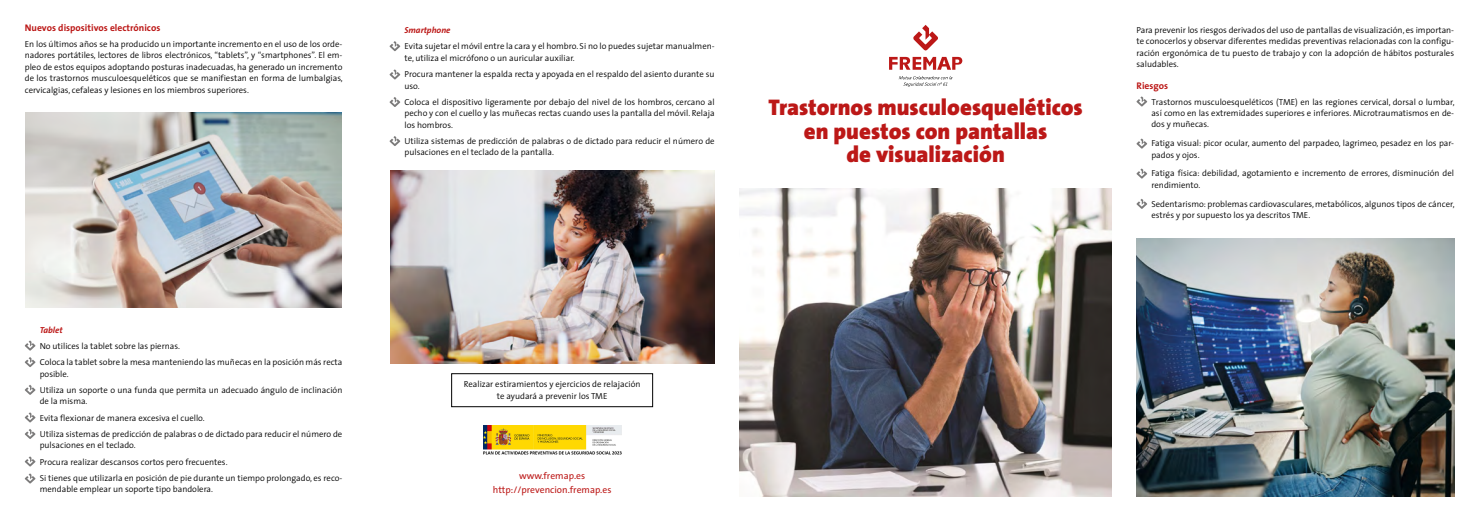
<style>
.page{position:relative;width:1479px;height:521px;background:#fff}
.page>*{position:absolute;margin:0;border:0;box-sizing:border-box;transform-origin:0 0}
.t1{font:900 22.75px/23.6px "The Sans";color:#bc1817;text-align:center}
.t2{font:9.62px/14px "The Sans";color:#bc1817;text-align:center}
.t3{font:700 9.62px "The Sans";color:#bc1817}
.t4{font:300 8.75px/11.4px "The Sans";color:#000}
.t5{font:italic 700 8.75px "The Sans";color:#bc1817}
</style>
<div class="page">
<img style="left:483px;top:426px;width:138px;height:28px">
<svg style="left:898px;top:76px;width:54px;height:11px"></svg>
<svg style="left:913px;top:25px;width:25px;height:26px"></svg>
<svg style="left:889px;top:57px;width:73px;height:13px"></svg>
<img style="left:739px;top:189px;width:372px;height:307px">
<svg style="left:1136px;top:96px;width:11px;height:11px"></svg>
<svg style="left:1136px;top:138px;width:11px;height:11px"></svg>
<svg style="left:1136px;top:168px;width:11px;height:11px"></svg>
<svg style="left:1136px;top:199px;width:11px;height:10px"></svg>
<img style="left:1136px;top:238px;width:317px;height:258px">
<svg style="left:25px;top:385px;width:11px;height:10px"></svg>
<svg style="left:25px;top:357px;width:11px;height:10px"></svg>
<svg style="left:25px;top:340px;width:11px;height:11px"></svg>
<svg style="left:25px;top:412px;width:11px;height:10px"></svg>
<svg style="left:25px;top:429px;width:11px;height:10px"></svg>
<svg style="left:25px;top:456px;width:11px;height:10px"></svg>
<svg style="left:25px;top:473px;width:11px;height:10px"></svg>
<div style="left:451px;top:373px;width:202px;height:34px;border:1px solid #000"></div>
<svg style="left:389px;top:97px;width:11px;height:10px"></svg>
<svg style="left:389px;top:69px;width:11px;height:11px"></svg>
<svg style="left:389px;top:41px;width:11px;height:10px"></svg>
<svg style="left:389px;top:136px;width:11px;height:10px"></svg>
<img style="left:26px;top:112px;width:315px;height:195px">
<img style="left:390px;top:170px;width:324px;height:194px">
<p class="t3" style="left:25px;top:20px;width:137px">Nuevos dispositivos electrónicos</p>
<p class="t4" style="left:25px;top:38px;width:319px;text-align:justify">En los últimos años se ha producido un importante incremento en el uso de los orde&shy;nadores portátiles, lectores de libros electrónicos, “tablets”, y “smartphones”. El em&shy;pleo de estos equipos adoptando posturas inadecuadas, ha generado un incremento de los trastornos musculoesqueléticos que se manifiestan en forma de lumbalgias, cervicalgias, cefaleas y lesiones en los miembros superiores.</p>
<p class="t5" style="left:40px;top:322px;width:24px">Tablet</p>
<p class="t4" style="left:40px;top:337px;width:304px;line-height:16.4px">No utilices la tablet sobre las piernas.<br>Coloca la tablet sobre la mesa manteniendo las muñecas en la posición más recta</p>
<p class="t4" style="left:40px;top:365px;width:304px;line-height:16.4px">posible.<br>Utiliza un soporte o una funda que permita un adecuado ángulo de inclinación</p>
<p class="t4" style="left:40px;top:393px;width:304px;line-height:16.4px">de la misma.<br>Evita flexionar de manera excesiva el cuello.<br>Utiliza sistemas de predicción de palabras o de dictado para reducir el número de</p>
<p class="t4" style="left:40px;top:437px;width:304px;line-height:16.4px">pulsaciones en el teclado.<br>Procura realizar descansos cortos pero frecuentes.<br>Si tienes que utilizarla en posición de pie durante un tiempo prolongado, es reco-</p>
<p class="t4" style="left:40px;top:483px;width:175px">mendable emplear un soporte tipo bandolera.</p>
<p class="t5" style="left:404px;top:23px;width:48px">Smartphone</p>
<p class="t4" style="left:404px;top:41px;width:312px">Evita sujetar el móvil entre la cara y el hombro. Si no lo puedes sujetar manualmen&shy;te, utiliza el micrófono o un auricular auxiliar.</p>
<p class="t4" style="left:404px;top:68px;width:312px">Procura mantener la espalda recta y apoyada en el respaldo del asiento durante su uso.</p>
<p class="t4" style="left:404px;top:96px;width:312px;text-align:justify">Coloca el dispositivo ligeramente por debajo del nivel de los hombros, cercano al pecho y con el cuello y las muñecas rectas cuando uses la pantalla del móvil. Relaja los hombros.</p>
<p class="t4" style="left:404px;top:135px;width:312px">Utiliza sistemas de predicción de palabras o de dictado para reducir el número de pulsaciones en el teclado de la pantalla.</p>
<h1 class="t1" style="left:768px;top:95px;width:316px">Trastornos musculoesqueléticos en puestos con pantallas<br>de visualización</h1>
<p class="t4" style="left:1136px;top:24px;width:319px;text-align:justify">Para prevenir los riesgos derivados del uso de pantallas de visualización, es importan&shy;te conocerlos y observar diferentes medidas preventivas relacionadas con la configu&shy;ración ergonómica de tu puesto de trabajo y con la adopción de hábitos posturales saludables.</p>
<p class="t3" style="left:1136px;top:78px;width:33px">Riesgos</p>
<p class="t4" style="left:1151px;top:96px;width:305px;text-align:justify">Trastornos musculoesqueléticos (TME) en las regiones cervical, dorsal o lumbar, así como en las extremidades superiores e inferiores. Microtraumatismos en de&shy;dos y muñecas.</p>
<p class="t4" style="left:1151px;top:137px;width:304px">Fatiga visual: picor ocular, aumento del parpadeo, lagrimeo, pesadez en los par&shy;pados y ojos.</p>
<p class="t4" style="left:1151px;top:167px;width:304px">Fatiga física: debilidad, agotamiento e incremento de errores, disminución del rendimiento.</p>
<p class="t4" style="left:1151px;top:198px;width:305px">Sedentarismo: problemas cardiovasculares, metabólicos, algunos tipos de cáncer, estrés y por supuesto los ya descritos TME.</p>
<p class="t4" style="left:463px;top:377px;width:178px;line-height:12px;text-align:center">Realizar estiramientos y ejercicios de relajación te ayudará a prevenir los TME</p>
<p class="t2" style="left:493px;top:468px;width:120px">www.fremap.es http://prevencion.fremap.es</p>
</div>
